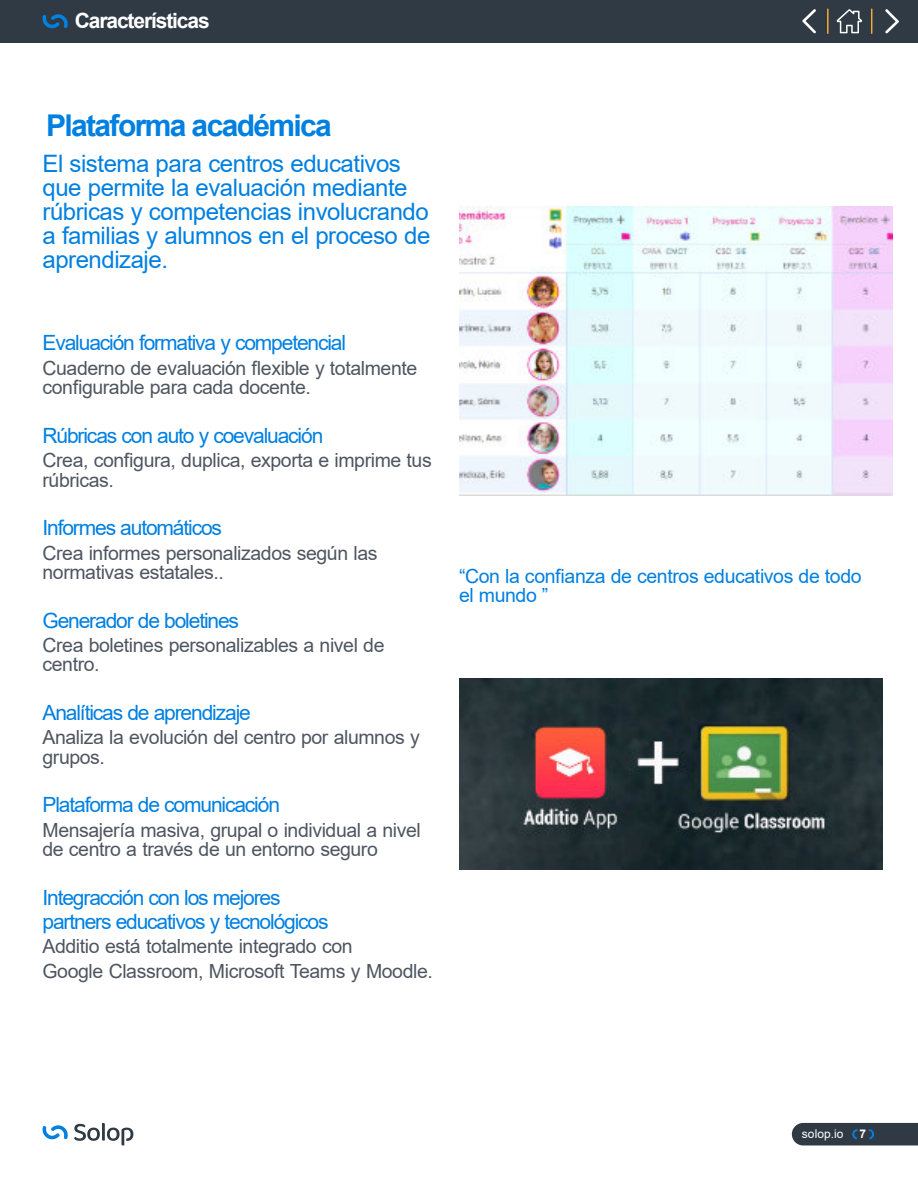
<style>
.page{position:relative;width:918px;height:1188px;background:#fff}
.page>*{position:absolute;margin:0;border:0;box-sizing:border-box;transform-origin:0 0}
.t1{font:700 30px "Arial";letter-spacing:-.055em;color:#0080e1}
.t2{font:24px/24px "Arial";letter-spacing:-.02em;color:#0080e1}
.t3{font:21px/24.3px "Arial";letter-spacing:-.055em;color:#0080e1}
.t4{font:700 21px "Arial";letter-spacing:-.055em;color:#fff}
.t5{font:19.5px/19.5px "Arial";letter-spacing:-.02em;color:#4f5661}
.t6{font:19.5px/19.5px "Arial";letter-spacing:-.02em;color:#0080e1}
.t7{font:12px "Arial";letter-spacing:.005em;color:#fff}
.t8{font:700 12px "Arial";color:#fff}
</style>
<div class="page">
<div style="left:792px;top:1123px;width:126px;height:22px;background:#303a44"></div>
<svg style="left:42px;top:1125px;width:26px;height:15px"></svg>
<svg style="left:74px;top:1123px;width:59px;height:22px"></svg>
<div style="left:0;top:0;width:918px;height:43px;background:#303a44"></div>
<svg style="left:885px;top:9px;width:14px;height:24px"></svg>
<svg style="left:802px;top:9px;width:14px;height:24px"></svg>
<svg style="left:871px;top:9px;width:1px;height:24px"></svg>
<hr style="left:827px;top:9px;width:2px;height:24px;background:#f4a938">
<svg style="left:837px;top:9px;width:25px;height:24px"></svg>
<svg style="left:42px;top:14px;width:26px;height:14px"></svg>
<img style="left:459px;top:207px;width:434px;height:289px">
<img style="left:459px;top:679px;width:423px;height:190px">
<p class="t4" style="left:75px;top:13px;width:136px">Características</p>
<h1 class="t1" style="left:46px;top:114px;width:287px">Plataforma académica</h1>
<p class="t2" style="left:43px;top:154px;width:389px">El sistema para centros educativos que permite la evaluación mediante rúbricas y competencias involucrando a familias y alumnos en el proceso de aprendizaje.</p>
<p class="t3" style="left:43px;top:333px;width:305px">Evaluación formativa y competencial</p>
<p class="t5" style="left:43px;top:360px;width:376px">Cuaderno de evaluación flexible y totalmente configurable para cada docente.</p>
<p class="t3" style="left:43px;top:425px;width:282px">Rúbricas con auto y coevaluación</p>
<p class="t5" style="left:43px;top:452px;width:391px">Crea, configura, duplica, exporta e imprime tus rúbricas.</p>
<p class="t3" style="left:43px;top:518px;width:181px">Informes automáticos</p>
<p class="t5" style="left:43px;top:545px;width:337px">Crea informes personalizados según las normativas estatales..</p>
<p class="t3" style="left:43px;top:610px;width:198px">Generador de boletines</p>
<p class="t5" style="left:43px;top:637px;width:344px">Crea boletines personalizables a nivel de centro.</p>
<p class="t3" style="left:43px;top:702px;width:210px">Analíticas de aprendizaje</p>
<p class="t5" style="left:43px;top:730px;width:379px">Analiza la evolución del centro por alumnos y grupos.</p>
<p class="t3" style="left:43px;top:795px;width:239px">Plataforma de comunicación</p>
<p class="t5" style="left:43px;top:822px;width:380px">Mensajería masiva, grupal o individual a nivel de centro a través de un entorno seguro</p>
<p class="t3" style="left:43px;top:887px;width:288px">Integracción con los mejores partners educativos y tecnológicos</p>
<p class="t5" style="left:43px;top:936px;width:392px;line-height:24.3px">Additio está totalmente integrado con<br>Google Classroom, Microsoft Teams y Moodle.</p>
<p class="t6" style="left:459px;top:568px;width:404px">“Con la confianza de centros educativos de todo el mundo ”</p>
<p class="t7" style="left:802px;top:1129px;width:43px">solop.io</p>
<p class="t8" style="left:860px;top:1129px;width:8px">7</p>
</div>
